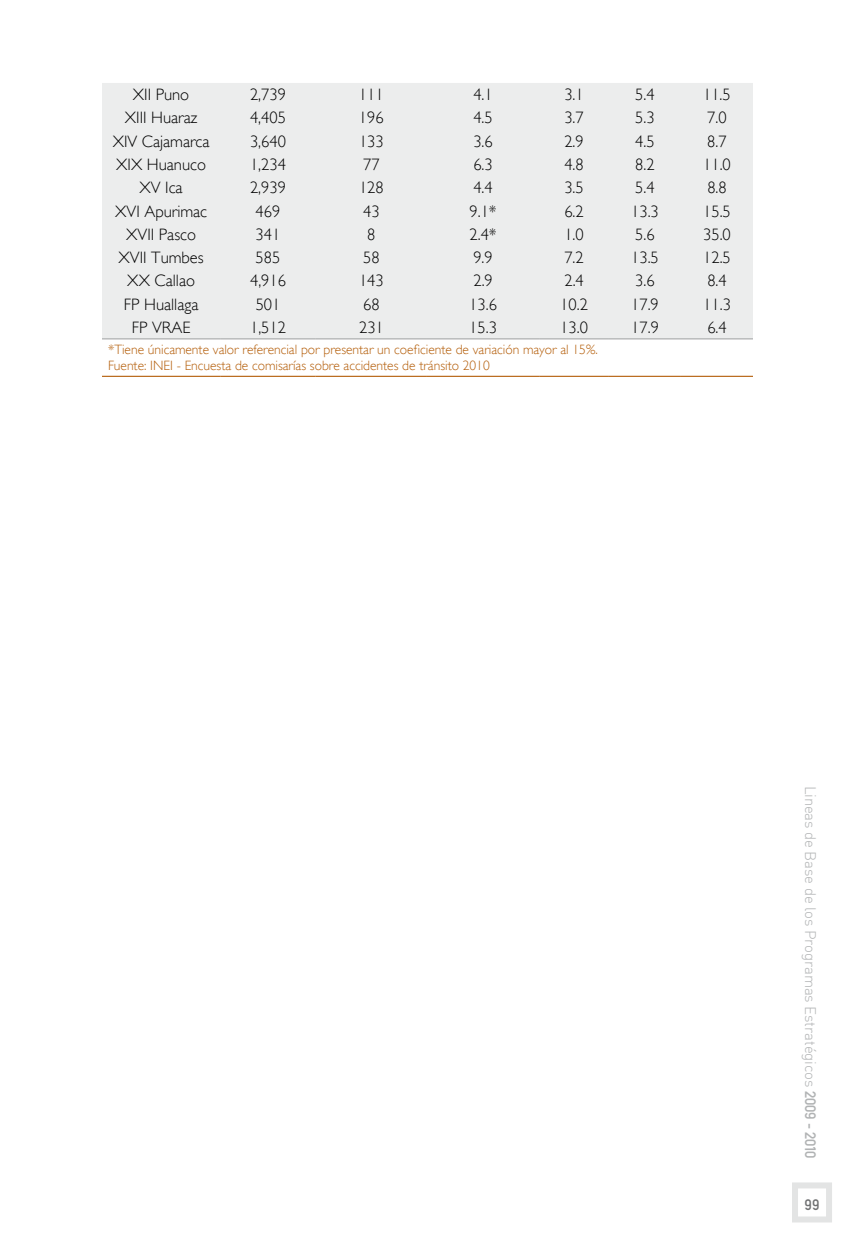
<style>
.page{position:relative;width:855px;height:1238px;background:#fff}
.page>*{position:absolute;margin:0;border:0;box-sizing:border-box;transform-origin:0 0}
.t1{font:300 16.5px "Gill Sans";color:#000}
.t2{font:300 15px "DIN";letter-spacing:-.01em;color:#b1b3b4}
.t3{font:15px "DIN 1451 Mittelschrift Alt Regular";color:#707172}
.t4{font:300 13.5px/16.2px "Gill Sans";color:#b45e0a}
.s1{font-family:"DIN 1451 Mittelschrift Alt Regular";font-weight:400}
</style>
<div class="page">
<div style="left:792px;top:1182px;width:40px;height:40px;border:6px solid #e3e4e4"></div>
<div style="left:102px;top:83px;width:651px;height:255px;background:#eceded"></div>
<hr style="left:102px;top:376px;width:118px;height:1px;background:#b45e0a">
<hr style="left:220px;top:376px;width:96px;height:1px;background:#b45e0a">
<hr style="left:316px;top:376px;width:111px;height:1px;background:#b45e0a">
<hr style="left:427px;top:376px;width:112px;height:1px;background:#b45e0a">
<hr style="left:539px;top:376px;width:70px;height:1px;background:#b45e0a">
<hr style="left:609px;top:376px;width:72px;height:1px;background:#b45e0a">
<hr style="left:681px;top:376px;width:72px;height:1px;background:#b45e0a">
<hr style="left:102px;top:338px;width:118px;height:1px;background:#9c9e9f">
<hr style="left:220px;top:338px;width:96px;height:1px;background:#9c9e9f">
<hr style="left:316px;top:338px;width:111px;height:1px;background:#9c9e9f">
<hr style="left:427px;top:338px;width:112px;height:1px;background:#9c9e9f">
<hr style="left:539px;top:338px;width:70px;height:1px;background:#9c9e9f">
<hr style="left:609px;top:338px;width:72px;height:1px;background:#9c9e9f">
<hr style="left:681px;top:338px;width:72px;height:1px;background:#9c9e9f">
<p class="t1" style="left:133px;top:85px;width:58px">XII Puno</p>
<p class="t1" style="left:250px;top:85px;width:37px">2,739</p>
<p class="t1" style="left:359px;top:85px;width:26px">111</p>
<p class="t1" style="left:473px;top:85px;width:21px">4.1</p>
<p class="t1" style="left:564px;top:85px;width:21px">3.1</p>
<p class="t1" style="left:635px;top:85px;width:21px">5.4</p>
<p class="t1" style="left:703px;top:85px;width:29px">11.5</p>
<p class="t1" style="left:125px;top:108px;width:74px">XIII Huaraz</p>
<p class="t1" style="left:250px;top:108px;width:37px">4,405</p>
<p class="t1" style="left:359px;top:108px;width:26px">196</p>
<p class="t1" style="left:473px;top:108px;width:21px">4.5</p>
<p class="t1" style="left:564px;top:108px;width:21px">3.7</p>
<p class="t1" style="left:635px;top:108px;width:21px">5.3</p>
<p class="t1" style="left:707px;top:108px;width:21px">7.0</p>
<p class="t1" style="left:113px;top:131px;width:98px">XIV Cajamarca</p>
<p class="t1" style="left:250px;top:131px;width:37px">3,640</p>
<p class="t1" style="left:359px;top:131px;width:26px">133</p>
<p class="t1" style="left:473px;top:131px;width:21px">3.6</p>
<p class="t1" style="left:564px;top:131px;width:21px">2.9</p>
<p class="t1" style="left:635px;top:131px;width:21px">4.5</p>
<p class="t1" style="left:707px;top:131px;width:21px">8.7</p>
<p class="t1" style="left:116px;top:155px;width:91px">XIX Huanuco</p>
<p class="t1" style="left:250px;top:155px;width:37px">1,234</p>
<p class="t1" style="left:363px;top:155px;width:18px">77</p>
<p class="t1" style="left:473px;top:155px;width:21px">6.3</p>
<p class="t1" style="left:564px;top:155px;width:21px">4.8</p>
<p class="t1" style="left:635px;top:155px;width:21px">8.2</p>
<p class="t1" style="left:703px;top:155px;width:29px">11.0</p>
<p class="t1" style="left:140px;top:178px;width:45px">XV Ica</p>
<p class="t1" style="left:250px;top:178px;width:37px">2,939</p>
<p class="t1" style="left:359px;top:178px;width:26px">128</p>
<p class="t1" style="left:473px;top:178px;width:21px">4.4</p>
<p class="t1" style="left:564px;top:178px;width:21px">3.5</p>
<p class="t1" style="left:635px;top:178px;width:21px">5.4</p>
<p class="t1" style="left:707px;top:178px;width:21px">8.8</p>
<p class="t1" style="left:115px;top:201px;width:93px">XVI Apurimac</p>
<p class="t1" style="left:256px;top:201px;width:26px">469</p>
<p class="t1" style="left:363px;top:201px;width:18px">43</p>
<p class="t1" style="left:469px;top:201px;width:29px">9.1*</p>
<p class="t1" style="left:564px;top:201px;width:21px">6.2</p>
<p class="t1" style="left:631px;top:201px;width:29px">13.3</p>
<p class="t1" style="left:703px;top:201px;width:29px">15.5</p>
<p class="t1" style="left:126px;top:224px;width:71px">XVII Pasco</p>
<p class="t1" style="left:256px;top:224px;width:26px">341</p>
<p class="t1" style="left:367px;top:224px;width:10px">8</p>
<p class="t1" style="left:469px;top:224px;width:29px">2.4*</p>
<p class="t1" style="left:564px;top:224px;width:21px">1.0</p>
<p class="t1" style="left:635px;top:224px;width:21px">5.6</p>
<p class="t1" style="left:703px;top:224px;width:29px">35.0</p>
<p class="t1" style="left:119px;top:248px;width:87px">XVII Tumbes</p>
<p class="t1" style="left:256px;top:248px;width:26px">585</p>
<p class="t1" style="left:363px;top:248px;width:18px">58</p>
<p class="t1" style="left:473px;top:248px;width:21px">9.9</p>
<p class="t1" style="left:564px;top:248px;width:21px">7.2</p>
<p class="t1" style="left:631px;top:248px;width:29px">13.5</p>
<p class="t1" style="left:703px;top:248px;width:29px">12.5</p>
<p class="t1" style="left:127px;top:271px;width:69px">XX Callao</p>
<p class="t1" style="left:250px;top:271px;width:37px">4,916</p>
<p class="t1" style="left:359px;top:271px;width:26px">143</p>
<p class="t1" style="left:473px;top:271px;width:21px">2.9</p>
<p class="t1" style="left:564px;top:271px;width:21px">2.4</p>
<p class="t1" style="left:635px;top:271px;width:21px">3.6</p>
<p class="t1" style="left:707px;top:271px;width:21px">8.4</p>
<p class="t1" style="left:124px;top:294px;width:76px">FP Huallaga</p>
<p class="t1" style="left:256px;top:294px;width:26px">501</p>
<p class="t1" style="left:363px;top:294px;width:18px">68</p>
<p class="t1" style="left:469px;top:294px;width:29px">13.6</p>
<p class="t1" style="left:560px;top:294px;width:29px">10.2</p>
<p class="t1" style="left:631px;top:294px;width:29px">17.9</p>
<p class="t1" style="left:703px;top:294px;width:29px">11.3</p>
<p class="t1" style="left:132px;top:317px;width:60px">FP VRAE</p>
<p class="t1" style="left:250px;top:317px;width:37px">1,512</p>
<p class="t1" style="left:359px;top:317px;width:26px">231</p>
<p class="t1" style="left:469px;top:317px;width:29px">15.3</p>
<p class="t1" style="left:560px;top:317px;width:29px">13.0</p>
<p class="t1" style="left:631px;top:317px;width:29px">17.9</p>
<p class="t1" style="left:707px;top:317px;width:21px">6.4</p>
<p class="t4" style="left:108px;top:341px;width:491px">*Tiene únicamente valor referencial por presentar un coeficiente de variación mayor al 15%.<br>Fuente: INEI - Encuesta de comisarías sobre accidentes de tránsito 2010</p>
<p class="t2" style="left:819px;top:785px;width:374px;rotate:90deg">Lineas de Base de los Programas Estratégicos <span class="s1">2009 - 2010</span></p>
<p class="t3" style="left:804px;top:1195px;width:16px">99</p>
</div>
